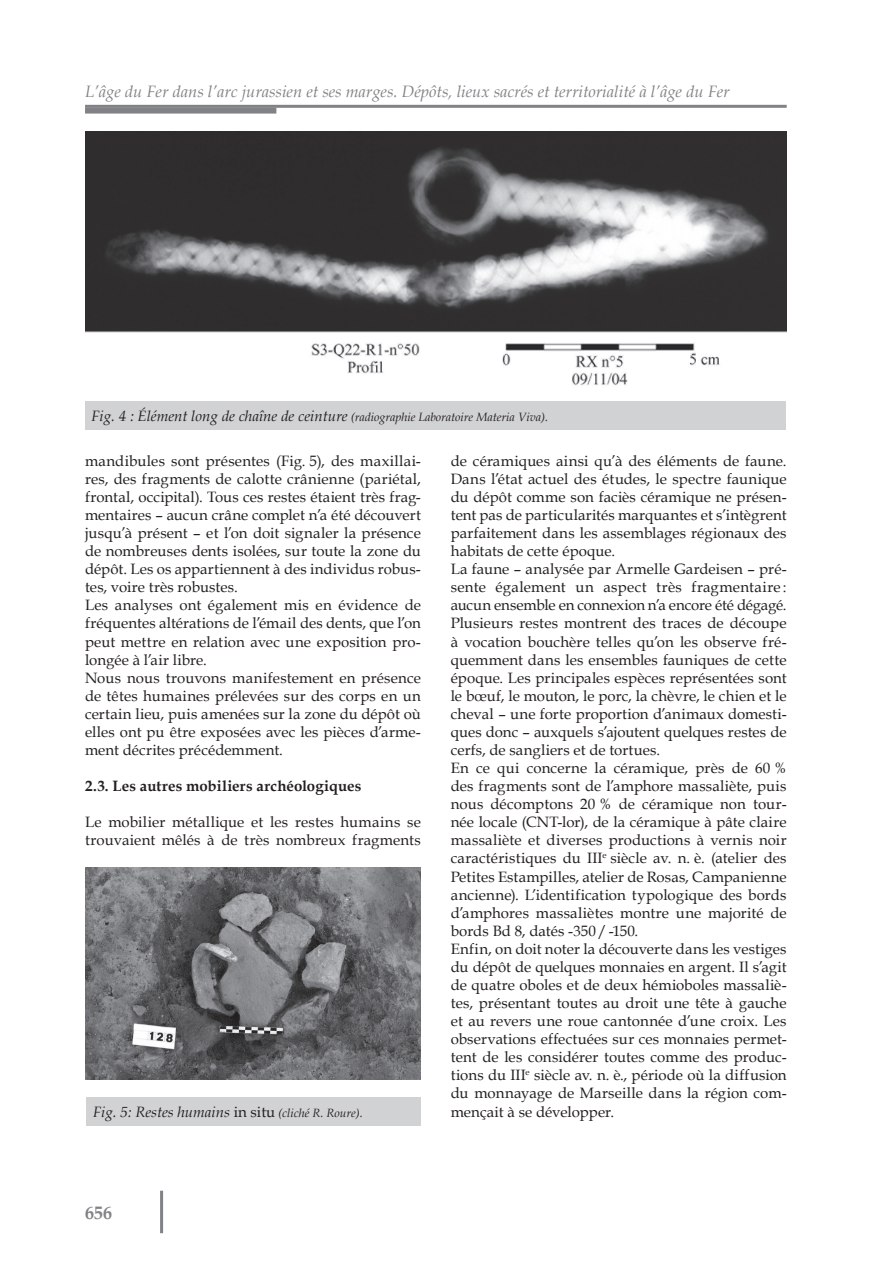
<style>
.page{position:relative;width:893px;height:1263px;background:#fff}
.page>*{position:absolute;margin:0;border:0;box-sizing:border-box;transform-origin:0 0}
.t1{font:700 18px "Book Antiqua";color:#808285}
.t2{font:italic 16.5px "Book Antiqua";color:#808285}
.t3{font:15px/18.1px "Book Antiqua";letter-spacing:.005em;color:#231f20}
.t4{font:italic 15px "Book Antiqua";color:#231f20}
.t5{font:700 15px "Book Antiqua";letter-spacing:.01em;color:#231f20}
.t6{font:italic 12px "Book Antiqua";color:#231f20}
.s1{font-size:15px}
.s2{font-style:normal}
.s3{font-size:12px}
</style>
<div class="page">
<hr style="left:160px;top:1191px;width:3px;height:42px;background:#808285">
<hr style="left:85px;top:105px;width:702px;height:3px;background:#808285">
<div style="left:85px;top:108px;width:191px;height:6px;background:#808285"></div>
<img style="left:85px;top:868px;width:336px;height:211px">
<div style="left:87px;top:1097px;width:334px;height:29px;background:#d1d2d4"></div>
<img style="left:85px;top:131px;width:702px;height:255px">
<div style="left:85px;top:401px;width:700px;height:29px;background:#d1d2d4"></div>
<p class="t2" style="left:85px;top:80px;width:646px">L’âge du Fer dans l’arc jurassien et ses marges. Dépôts, lieux sacrés et territorialité à l’âge du Fer</p>
<p class="t6" style="left:91px;top:408px;width:458px"><span class="s1">Fig. 4 : Élément long de chaîne de ceinture</span> (radiographie Laboratoire Materia Viva).</p>
<p class="t3" style="left:85px;top:451px;width:337px">mandibules sont présentes (Fig. 5), des maxillai&shy;res, des fragments de calotte crânienne (pariétal, frontal, occipital). Tous ces restes étaient très frag&shy;mentaires – aucun crâne complet n’a été découvert jusqu’à présent – et l’on doit signaler la présence de nombreuses dents isolées, sur toute la zone du dépôt. Les os appartiennent à des individus robus&shy;tes, voire très robustes.<br>Les analyses ont également mis en évidence de fréquentes altérations de l’émail des dents, que l’on peut mettre en relation avec une exposition pro&shy;longée à l’air libre.<br>Nous nous trouvons manifestement en présence de têtes humaines prélevées sur des corps en un certain lieu, puis amenées sur la zone du dépôt où elles ont pu être exposées avec les pièces d’arme&shy;ment décrites précédemment.</p>
<p class="t5" style="left:85px;top:776px;width:278px">2.3. Les autres mobiliers archéologiques</p>
<p class="t3" style="left:85px;top:813px;width:337px">Le mobilier métallique et les restes humains se trouvaient mêlés à de très nombreux fragments</p>
<p class="t3" style="left:451px;top:451px;width:337px">de céramiques ainsi qu’à des éléments de faune.<br>Dans l’état actuel des études, le spectre faunique du dépôt comme son faciès céramique ne présen&shy;tent pas de particularités marquantes et s’intègrent parfaitement dans les assemblages régionaux des habitats de cette époque.<br>La faune – analysée par Armelle Gardeisen – pré&shy;sente également un aspect très fragmentaire : aucun ensemble en connexion n’a encore été dégagé.<br>Plusieurs restes montrent des traces de découpe à vocation bouchère telles qu’on les observe fré&shy;quemment dans les ensembles fauniques de cette époque. Les principales espèces représentées sont le bœuf, le mouton, le porc, la chèvre, le chien et le cheval – une forte proportion d’animaux domesti&shy;ques donc – auxquels s’ajoutent quelques restes de cerfs, de sangliers et de tortues.<br>En ce qui concerne la céramique, près de 60 % des fragments sont de l’amphore massaliète, puis nous décomptons 20 % de céramique non tour&shy;née locale (CNT-lor), de la céramique à pâte claire massaliète et diverses productions à vernis noir caractéristiques du III<sup>e</sup> siècle av. n. è. (atelier des Petites Estampilles, atelier de Rosas, Campanienne ancienne). L’identification typologique des bords d’amphores massaliètes montre une majorité de bords Bd 8, datés -350/-150.<br>Enfin, on doit noter la découverte dans les vestiges du dépôt de quelques monnaies en argent. Il s’agit de quatre oboles et de deux hémioboles massaliè&shy;tes, présentant toutes au droit une tête à gauche et au revers une roue cantonnée d’une croix. Les observations effectuées sur ces monnaies permet&shy;tent de les considérer toutes comme des produc&shy;tions du III<sup>e</sup> siècle av. n. è., période où la diffusion du monnayage de Marseille dans la région com-</p>
<p class="t4" style="left:93px;top:1101px;width:271px">Fig. 5: Restes humains <span class="s2">in situ</span> <span class="s3">(cliché R. Roure).</span></p>
<p class="t3" style="left:451px;top:1102px;width:165px">mençait à se développer.</p>
<p class="t1" style="left:85px;top:1200px;width:28px">656</p>
</div>
